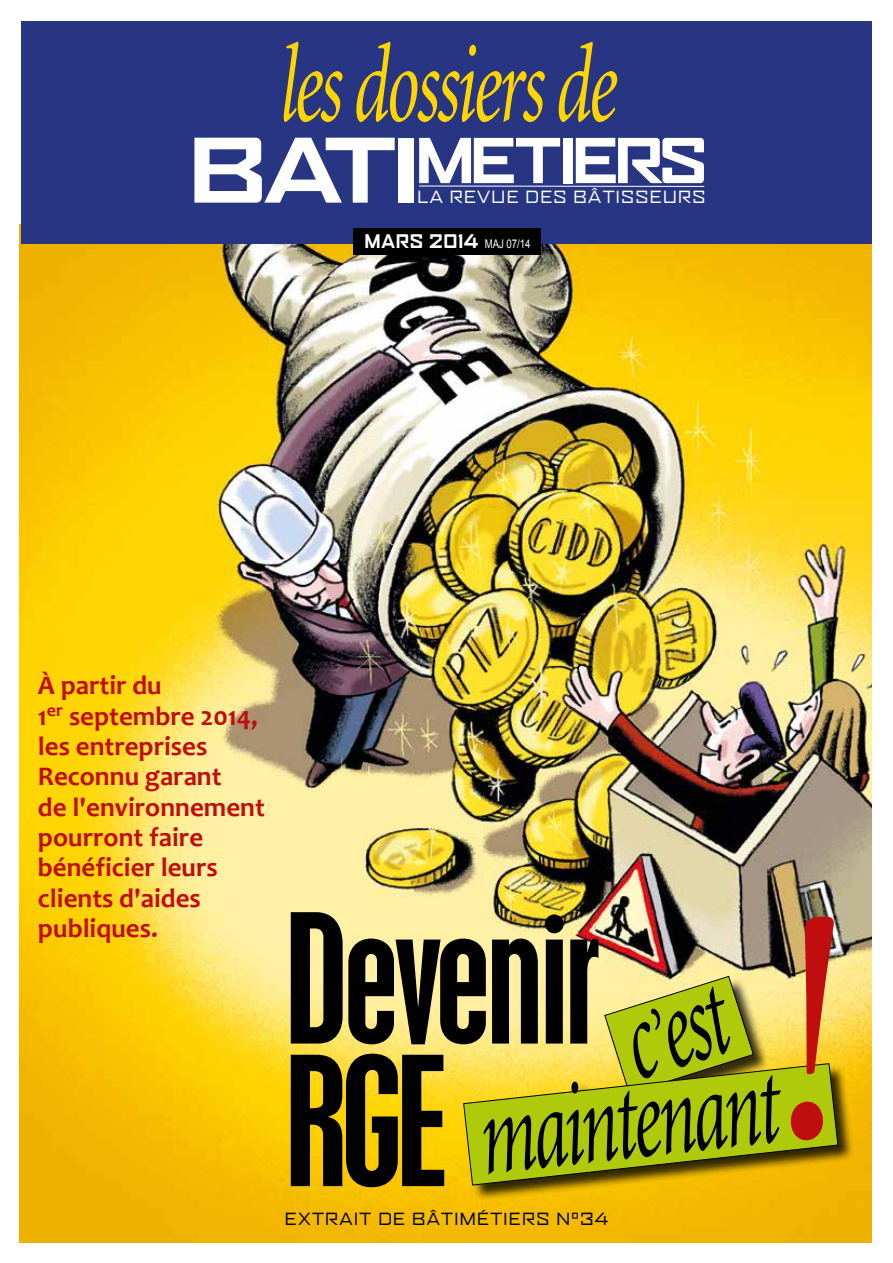
<style>
.page{position:relative;width:893px;height:1263px;background:#fff}
.page>*{position:absolute;margin:0;border:0;box-sizing:border-box;transform-origin:0 0}
.t1{font:condensed 160.05px/142.5px "Placard";letter-spacing:-.03em;color:#000}
.t2{font:italic 119.55px "Minion";color:#000;scale:.6 1}
.t3{font:italic 111.45px "Minion";letter-spacing:-.04em;color:#ffd500;scale:.65 1}
.t4{font:700 expanded 59.25px "Agency FB";letter-spacing:-.13em;color:#fff;scale:.9 1}
.t5{font:700 27px/30.3px "Candara";color:#c00d0e}
.t6{font:700 expanded 18px "Agency FB";color:#fff;scale:.8 1}
.t7{font:expanded 16.05px "Agency FB";color:#000;scale:.94 1}
.t8{font:expanded 16.05px "Agency FB";color:#fff;scale:.94 1}
.s1{font-size:85.05px}
.s2{font-family:"Arial";font-weight:400;font-stretch:normal;font-size:12px}
</style>
<div class="page">
<img style="left:19px;top:225px;width:853px;height:1017px">
<div style="left:606px;top:978px;width:164px;height:132px;background:#000;opacity:.8"></div>
<div style="left:465px;top:1064px;width:390px;height:138px;background:#000;opacity:.8"></div>
<svg style="left:463px;top:1063px;width:375px;height:122px;background:#b4b90f"></svg>
<svg style="left:790px;top:916px;width:44px;height:225px;background:#c9802e"></svg>
<div style="left:21px;top:21px;width:851px;height:222px;background:#283583"></div>
<hr style="left:419px;top:186px;width:285px;height:1px;background:#fff">
<div style="left:353px;top:229px;width:187px;height:26px;background:#000"></div>
<svg style="left:604px;top:976px;width:150px;height:118px;background:#b5c328"></svg>
<h3 class="t3" style="left:280px;top:30px;width:520px">les dossiers de</h3>
<h3 class="t4" style="left:186px;top:124px;width:583px"><span class="s1">BATI</span>METIERS</h3>
<p class="t8" style="left:417px;top:187px;width:309px">LA REVUE DES BÂTISSEURS</p>
<p class="t6" style="left:364px;top:230px;width:209px">MARS 2014 <span class="s2">MAJ 07/14</span></p>
<p class="t5" style="left:38px;top:670px;width:228px">À partir du<br>1<sup>er</sup> septembre 2014, les entreprises<br>Reconnu garant<br>de l'environnement pourront faire bénéficier leurs clients d'aides publiques.</p>
<h1 class="t1" style="left:286px;top:907px;width:317px">Devenir<br>RGE</h1>
<h2 class="t2" style="left:609px;top:986px;width:173px;rotate:-17deg">c est</h2>
<h2 class="t2" style="left:474px;top:1076px;width:502px;rotate:-6deg">maintenant</h2>
<p class="t7" style="left:284px;top:1209px;width:347px">EXTRAIT DE BÂTIMÉTIERS N°34</p>
</div>
